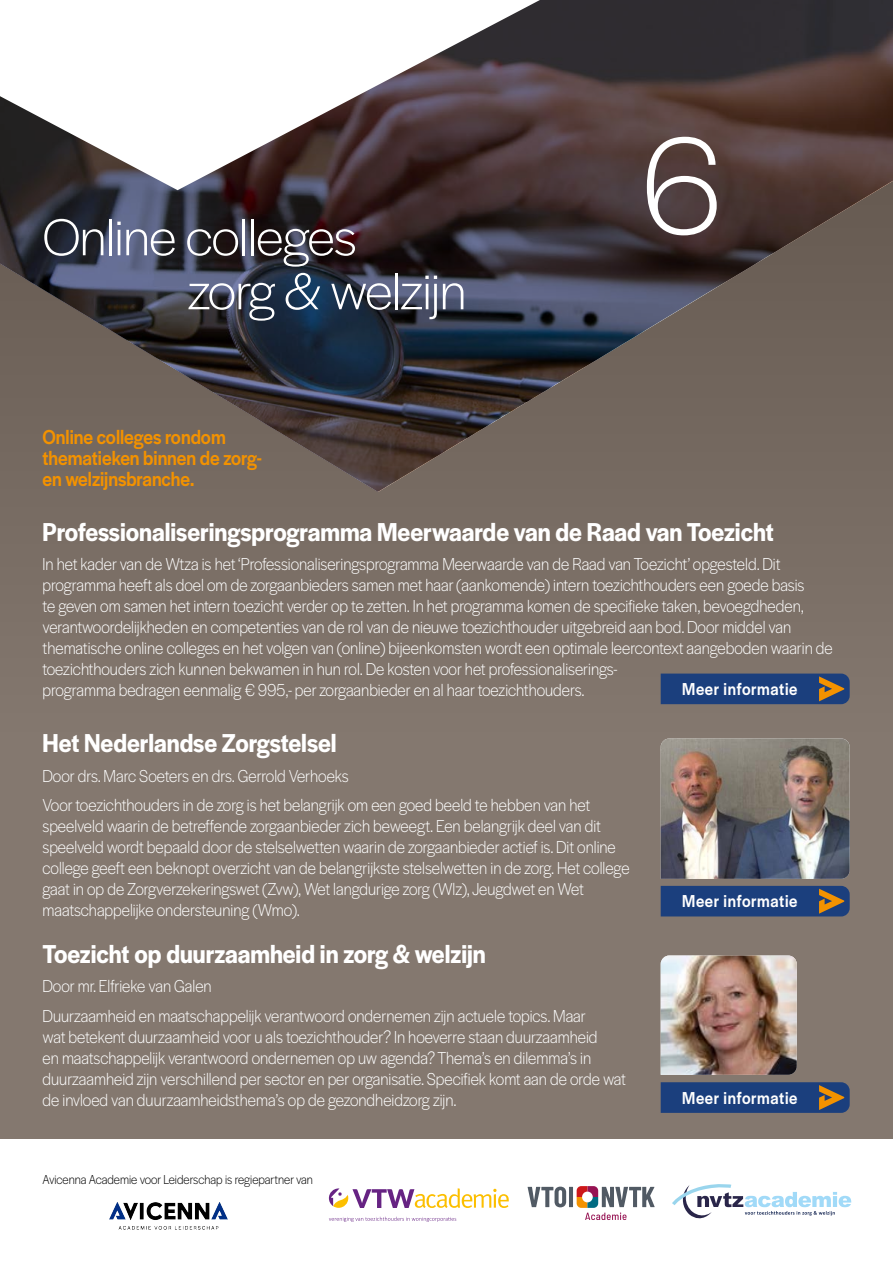
<style>
.page{position:relative;width:893px;height:1263px;background:#fff}
.page>*{position:absolute;margin:0;border:0;box-sizing:border-box;transform-origin:0 0}
.t1{font:300 144px "Halyard Display";color:#fff}
.t2{font:300 54px/54px "Halyard Display";letter-spacing:-.015em;color:#fff}
.t3{font:600 27px "Halyard Display";color:#fff;scale:.9 1}
.t4{font:500 21px/21px "Halyard Display";color:#f39200;scale:.9 1}
.t5{font:300 18px/21px "Halyard Display";color:#fff;scale:.9 1}
.t6{font:500 18px "Halyard Display";letter-spacing:.04em;color:#fff;scale:.9 1}
.t7{font:300 13.5px "Halyard Display";color:#000;scale:.9 1}
</style>
<div class="page">
<div style="left:0;top:0;width:893px;height:1138px;background:#84786f"></div>
<svg style="left:0;top:0;width:893px;height:492px"></svg>
<svg style="left:661px;top:1082px;width:189px;height:31px"></svg>
<svg style="left:329px;top:1217px;width:127px;height:5px"></svg>
<svg style="left:329px;top:1188px;width:180px;height:20px"></svg>
<svg style="left:528px;top:1186px;width:127px;height:34px"></svg>
<svg style="left:672px;top:1184px;width:179px;height:35px"></svg>
<div style="left:661px;top:886px;width:189px;height:30px;background:#1b3f7d"></div>
<img style="left:661px;top:955px;width:136px;height:120px">
<img style="left:661px;top:738px;width:189px;height:141px">
<svg style="left:661px;top:673px;width:189px;height:31px"></svg>
<svg style="left:0;top:0;width:540px;height:190px;fill:#fff"></svg>
<img style="left:110px;top:1202px;width:118px;height:27px">
<h2 class="t2" style="left:188px;top:207px;width:280px;text-indent:-145px">Online colleges<br>zorg &amp; welzijn</h2>
<h1 class="t1" style="left:640px;top:85px;width:84px">6</h1>
<p class="t4" style="left:43px;top:426px;width:245px">Online colleges rondom thematieken binnen de zorg&shy;en welzijnsbranche.</p>
<h3 class="t3" style="left:43px;top:512px;width:814px">Professionaliseringsprogramma Meerwaarde van de Raad van Toezicht</h3>
<p class="t5" style="left:43px;top:553px;width:880px">In het kader van de Wtza is het ‘Professionaliseringsprogramma Meerwaarde van de Raad van Toezicht’ opgesteld. Dit programma heeft als doel om de zorgaanbieders samen met haar (aankomende) intern toezichthouders een goede basis<br>te geven om samen het intern toezicht verder op te zetten. In het programma komen de specifieke taken, bevoegdheden, verantwoordelijkheden en competenties van de rol van de nieuwe toezichthouder uitgebreid aan bod. Door middel van thematische online colleges en het volgen van (online) bijeenkomsten wordt een optimale leercontext aangeboden waarin de toezichthouders zich kunnen bekwamen in hun rol. De kosten voor het professionaliserings-<br>programma bedragen eenmalig € 995,- per zorgaanbieder en al haar toezichthouders.</p>
<p class="t6" style="left:682px;top:676px;width:130px">Meer informatie</p>
<h3 class="t3" style="left:43px;top:724px;width:328px">Het Nederlandse Zorgstelsel</h3>
<p class="t5" style="left:43px;top:760px;width:610px;line-height:29.5px">Door drs. Marc Soeters en drs. Gerrold Verhoeks<br>Voor toezichthouders in de zorg is het belangrijk om een goed beeld te hebben van het</p>
<p class="t5" style="left:43px;top:814px;width:654px">speelveld waarin de betreffende zorgaanbieder zich beweegt. Een belangrijk deel van dit speelveld wordt bepaald door de stelselwetten waarin de zorgaanbieder actief is. Dit online college geeft een beknopt overzicht van de belangrijkste stelselwetten in de zorg. Het college gaat in op de Zorgverzekeringswet (Zvw), Wet langdurige zorg (Wlz), Jeugdwet en Wet maatschappelijke ondersteuning (Wmo).</p>
<h3 class="t3" style="left:43px;top:934px;width:494px">Toezicht op duurzaamheid in zorg &amp; welzijn</h3>
<p class="t5" style="left:43px;top:970px;width:605px;line-height:29.5px">Door mr. Elfrieke van Galen<br>Duurzaamheid en maatschappelijk verantwoord ondernemen zijn actuele topics. Maar</p>
<p class="t5" style="left:43px;top:1025px;width:650px">wat betekent duurzaamheid voor u als toezichthouder? In hoeverre staan duurzaamheid<br>en maatschappelijk verantwoord ondernemen op uw agenda? Thema’s en dilemma’s in duurzaamheid zijn verschillend per sector en per organisatie. Specifiek komt aan de orde wat de invloed van duurzaamheidsthema’s op de gezondheidzorg zijn.</p>
<p class="t7" style="left:43px;top:1170px;width:302px">Avicenna Academie voor Leiderschap is regiepartner van</p>
<p class="t6" style="left:682px;top:888px;width:130px">Meer informatie</p>
<p class="t6" style="left:682px;top:1085px;width:130px">Meer informatie</p>
</div>
